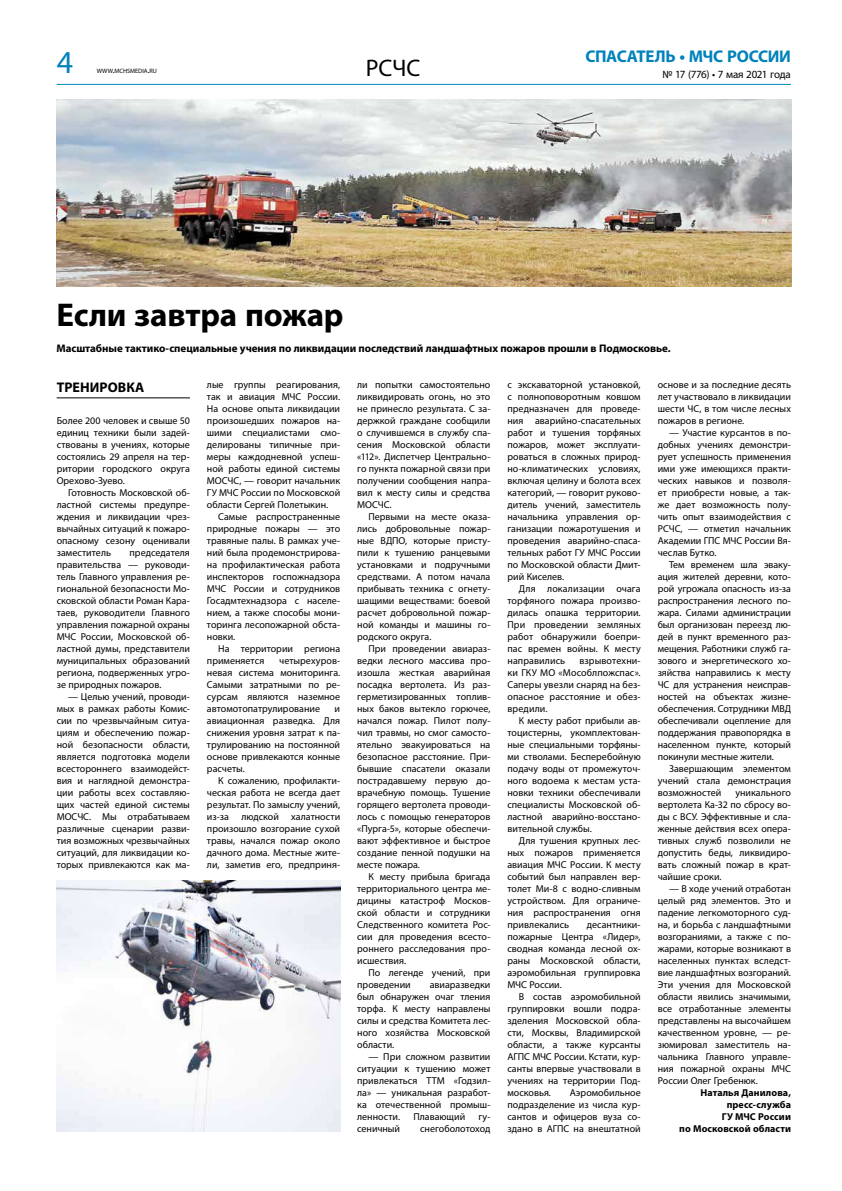
<style>
.page{position:relative;width:842px;height:1191px;background:#fff}
.page>*{position:absolute;margin:0;border:0;box-sizing:border-box;transform-origin:0 0}
.t1{font:700 33px "Myriad Pro";letter-spacing:-.005em;color:#000}
.t2{font:32px "Myriad Pro";color:#0082ba}
.t3{font:24px "Myriad Pro";color:#000}
.t4{font:700 17px "Myriad Pro";letter-spacing:-.02em;color:#0082ba}
.t5{font:700 14px "Myriad Pro";letter-spacing:.005em;color:#000}
.t6{font:700 11px "Myriad Pro";letter-spacing:-.005em;color:#000}
.t7{font:11px "Myriad Pro";letter-spacing:-.02em;color:#000}
.t8{font:10px/12px "Myriad Pro";color:#000;text-align:justify}
.t9{font:700 10px/12px "Myriad Pro";letter-spacing:.01em;color:#000;text-align:right}
.t10{font:6.3px "Myriad Pro";letter-spacing:-.01em;color:#000}
.s1{font-size:9px}
</style>
<div class="page">
<hr style="left:57px;top:84px;width:734px;height:1px;background:#0087bb">
<hr style="left:57px;top:397px;width:133px;height:1px;background:#000">
<img style="left:57px;top:100px;width:734px;height:187px">
<img style="left:57px;top:880px;width:283px;height:251px">
<h2 class="t2" style="left:57px;top:42px;width:18px">4</h2>
<h3 class="t4" style="left:585px;top:47px;width:207px">СПАСАТЕЛЬ • МЧС РОССИИ</h3>
<p class="t10" style="left:97px;top:67px;width:62px">WWW<span class="s1">.</span>MCHSMEDIA<span class="s1">.</span>RU</p>
<h3 class="t3" style="left:366px;top:53px;width:56px">РСЧС</h3>
<p class="t7" style="left:662px;top:67px;width:130px">№ 17 (776) • 7 мая 2021 года</p>
<h1 class="t1" style="left:57px;top:296px;width:288px">Если завтра пожар</h1>
<p class="t6" style="left:57px;top:342px;width:616px">Масштабные тактико-специальные учения по ликвидации последствий ландшафтных пожаров прошли в Подмосковье.</p>
<h3 class="t5" style="left:57px;top:379px;width:89px">ТРЕНИРОВКА</h3>
<p class="t8" style="left:57px;top:414px;width:135px">Более 200 человек и свыше 50 единиц техники были задей&shy;ствованы в учениях, которые состоялись 29 апреля на тер&shy;ритории городского округа Орехово-Зуево.</p>
<p class="t8" style="left:57px;top:486px;width:135px;text-indent:11px">Готовность Московской об&shy;ластной системы предупре&shy;ждения и ликвидации чрез&shy;вычайных ситуаций к пожаро&shy;опасному сезону оценивали заместитель</p>
<p class="t8" style="left:507px;top:378px;width:135px">с экскаваторной установкой, с полноповоротным ковшом предназначен для проведе&shy;ния аварийно-спасательных работ и тушения торфяных пожаров, может эксплуати&shy;роваться в сложных природ&shy;но-климатических условиях, включая целину и болота всех категорий, — говорит руково&shy;дитель учений, заместитель начальника управления ор&shy;ганизации пожаротушения и проведения аварийно-спаса&shy;тельных работ ГУ МЧС России по Московской области Дмит&shy;рий Киселев.</p>
<p class="t8" style="left:507px;top:582px;width:135px;text-indent:11px">Для локализации очага торфяного пожара произво&shy;дилась опашка территории.<br>При проведении земляных работ обнаружили боепри&shy;пас времен войны. К месту направились</p>
<p class="t8" style="left:207px;top:378px;width:135px">лые группы реагирования, так и авиация МЧС России.<br>На основе опыта ликвидации произошедших пожаров на&shy;шими специалистами смо&shy;делированы типичные при&shy;меры каждодневной успеш&shy;ной работы единой системы МОСЧС, — говорит начальник ГУ МЧС России по Московской области Сергей Полетыкин.</p>
<p class="t8" style="left:207px;top:510px;width:135px;text-indent:11px">Самые распространенные природные пожары — это травяные палы. В рамках уче&shy;ний была продемонстрирова&shy;на профилактическая работа инспекторов госпожнадзора МЧС России и сотрудников Госадмтехнадзора с населе&shy;нием, а также способы мони&shy;торинга лесопожарной обста&shy;новки.</p>
<p class="t8" style="left:207px;top:642px;width:135px;text-indent:11px">На территории региона применяется</p>
<p class="t8" style="left:357px;top:378px;width:135px">ли попытки самостоятельно ликвидировать огонь, но это не принесло результата. С за&shy;держкой граждане сообщили о случившемся в службу спа&shy;сения Московской области «112». Диспетчер Центрально&shy;го пункта пожарной связи при получении сообщения напра&shy;вил к месту силы и средства МОСЧС.</p>
<p class="t8" style="left:357px;top:510px;width:135px;text-indent:11px">Первыми на месте оказа&shy;лись добровольные пожар&shy;ные ВДПО, которые присту&shy;пили к тушению ранцевыми установками и подручными средствами. А потом начала прибывать техника с огнету&shy;шащими веществами: боевой расчет добровольной пожар&shy;ной команды и машины го&shy;родского округа.</p>
<p class="t8" style="left:357px;top:642px;width:135px;text-indent:11px">При проведении авиараз&shy;ведки лесного массива про&shy;изошла жесткая аварийная посадка вертолета. Из раз&shy;герметизированных топлив&shy;ных баков вытекло горючее, начался пожар. Пилот полу&shy;чил травмы, но смог самосто&shy;ятельно эвакуироваться на безопасное расстояние. При&shy;бывшие спасатели оказали пострадавшему первую до&shy;врачебную помощь. Тушение горящего вертолета проводи&shy;лось с помощью генераторов «Пурга-5», которые обеспечи&shy;вают эффективное и быстрое создание пенной подушки на месте пожара.</p>
<p class="t8" style="left:357px;top:870px;width:135px;text-indent:11px">К месту прибыла бригада территориального центра ме&shy;дицины катастроф Москов&shy;ской области и сотрудники Следственного комитета Рос&shy;сии для проведения всесто&shy;роннего расследования про&shy;исшествия.</p>
<p class="t8" style="left:357px;top:966px;width:135px;text-indent:11px">По легенде учений, при проведении</p>
<p class="t8" style="left:658px;top:378px;width:135px">основе и за последние десять лет участвовало в ликвидации шести ЧС, в том числе лесных пожаров в регионе.</p>
<p class="t8" style="left:658px;top:426px;width:135px;text-indent:11px">— Участие курсантов в по&shy;добных учениях демонстри&shy;рует успешность применения ими уже имеющихся практи&shy;ческих навыков и позволя&shy;ет приобрести новые, а так&shy;же дает возможность полу&shy;чить опыт взаимодействия с РСЧС, — отметил начальник Академии ГПС МЧС России Вя&shy;чеслав Бутко.</p>
<p class="t8" style="left:658px;top:558px;width:135px;text-indent:11px">Тем временем шла эваку&shy;ация жителей деревни, кото&shy;рой угрожала опасность из-за распространения лесного по&shy;жара. Силами администрации был организован переезд лю&shy;дей в пункт временного раз&shy;мещения. Работники служб га&shy;зового и энергетического хо&shy;зяйства направились к месту ЧС для устранения неисправ&shy;ностей на объектах жизне&shy;обеспечения. Сотрудники МВД обеспечивали оцепление для поддержания правопорядка в населенном пункте, который покинули местные жители.</p>
<p class="t8" style="left:658px;top:762px;width:135px;text-indent:11px">Завершающим элементом учений стала демонстрация возможностей</p>
<p class="t8" style="left:57px;top:546px;width:135px;text-indent:73px">председателя правительства — руководи&shy;тель Главного управления ре&shy;гиональной безопасности Мо&shy;сковской области Роман Кара&shy;таев, руководители Главного управления пожарной охраны МЧС России, Московской об&shy;ластной думы, представители муниципальных образований региона, подверженных угро&shy;зе природных пожаров.</p>
<p class="t8" style="left:57px;top:690px;width:135px;text-indent:11px">— Целью учений, проводи&shy;мых в рамках работы Комис&shy;сии по чрезвычайным ситуа&shy;циям и обеспечению пожар&shy;ной безопасности области, является подготовка модели всестороннего взаимодейст&shy;вия и наглядной демонстра&shy;ции работы всех составляю&shy;щих частей единой системы МОСЧС. Мы отрабатываем различные сценарии разви&shy;тия возможных чрезвычайных ситуаций, для ликвидации ко&shy;торых привлекаются как ма-</p>
<p class="t8" style="left:207px;top:654px;width:135px;text-indent:72px">четырехуров&shy;невая система мониторинга.<br>Самыми затратными по ре&shy;сурсам являются наземное автомотопатрулирование</p>
<p class="t8" style="left:507px;top:654px;width:135px;text-indent:72px">взрывотехни&shy;ки ГКУ МО «Мособлпожспас».<br>Саперы увезли снаряд на без&shy;опасное расстояние и обез&shy;вредили.</p>
<p class="t8" style="left:507px;top:714px;width:135px;text-indent:11px">К месту работ прибыли ав&shy;тоцистерны, укомплектован&shy;ные специальными торфяны&shy;ми стволами. Бесперебойную подачу воды от промежуточ&shy;ного водоема к местам уста&shy;новки техники обеспечивали специалисты Московской об&shy;ластной аварийно-восстано&shy;вительной службы.</p>
<p class="t8" style="left:507px;top:834px;width:135px;text-indent:11px">Для тушения крупных лес&shy;ных пожаров применяется авиация МЧС России. К месту событий был направлен вер&shy;толет Ми-8 с водно-сливным устройством. Для ограниче&shy;ния распространения огня привлекались</p>
<p class="t8" style="left:207px;top:702px;width:135px;text-indent:128px">и авиационная разведка. Для снижения уровня затрат к па&shy;трулированию на постоянной основе привлекаются конные расчеты.</p>
<p class="t8" style="left:207px;top:774px;width:135px;text-indent:11px">К сожалению, профилакти&shy;ческая работа не всегда дает результат. По замыслу учений, из-за людской халатности произошло возгорание сухой травы, начался пожар около дачного дома. Местные жите&shy;ли, заметив его, предприня-</p>
<p class="t8" style="left:658px;top:786px;width:135px;text-indent:78px">уникального вертолета Ка-32 по сбросу во&shy;ды с ВСУ. Эффективные и сла&shy;женные действия всех опера&shy;тивных служб позволили не допустить беды, ликвидиро&shy;вать сложный пожар в крат&shy;чайшие сроки.</p>
<p class="t8" style="left:658px;top:882px;width:135px;text-indent:11px">— В ходе учений отработан целый ряд элементов. Это и падение легкомоторного суд&shy;на, и борьба с ландшафтными возгораниями, а также с по&shy;жарами, которые возникают в населенных пунктах вследст&shy;вие ландшафтных возгораний.<br>Эти учения для Московской области явились значимыми, все отработанные элементы представлены на высочайшем качественном уровне, — ре&shy;зюмировал заместитель на&shy;чальника Главного управле&shy;ния пожарной охраны МЧС России Олег Гребенюк.</p>
<p class="t9" style="left:679px;top:1086px;width:113px">Наталья Данилова, пресс-служба<br>ГУ МЧС России<br>по Московской области</p>
<p class="t8" style="left:507px;top:918px;width:135px;text-indent:79px">десантники&shy;пожарные Центра «Лидер», сводная команда лесной ох&shy;раны Московской области, аэромобильная группировка МЧС России.</p>
<p class="t8" style="left:507px;top:990px;width:135px;text-indent:11px">В состав аэромобильной группировки вошли подра&shy;зделения Московской обла&shy;сти, Москвы, Владимирской области, а также курсанты АГПС МЧС России. Кстати, кур&shy;санты впервые участвовали в учениях на территории Под&shy;московья.</p>
<p class="t8" style="left:357px;top:978px;width:135px;text-indent:73px">авиаразведки был обнаружен очаг тления торфа. К месту направлены силы и средства Комитета лес&shy;ного хозяйства Московской области.</p>
<p class="t8" style="left:357px;top:1050px;width:135px;text-indent:11px">— При сложном развитии ситуации к тушению может привлекаться ТТМ «Годзил&shy;ла» — уникальная разработ&shy;ка отечественной промыш&shy;ленности.</p>
<p class="t8" style="left:507px;top:1086px;width:135px;text-indent:62px">Аэромобильное подразделение из числа кур&shy;сантов и офицеров вуза со&shy;здано в АГПС на внештатной</p>
<p class="t8" style="left:413px;top:1110px;width:53px">Плавающий</p>
<p class="t8" style="left:478px;top:1110px;width:13px">гу-</p>
<p class="t8" style="left:357px;top:1122px;width:44px">сеничный</p>
<p class="t8" style="left:420px;top:1122px;width:72px">снегоболотоход</p>
</div>
